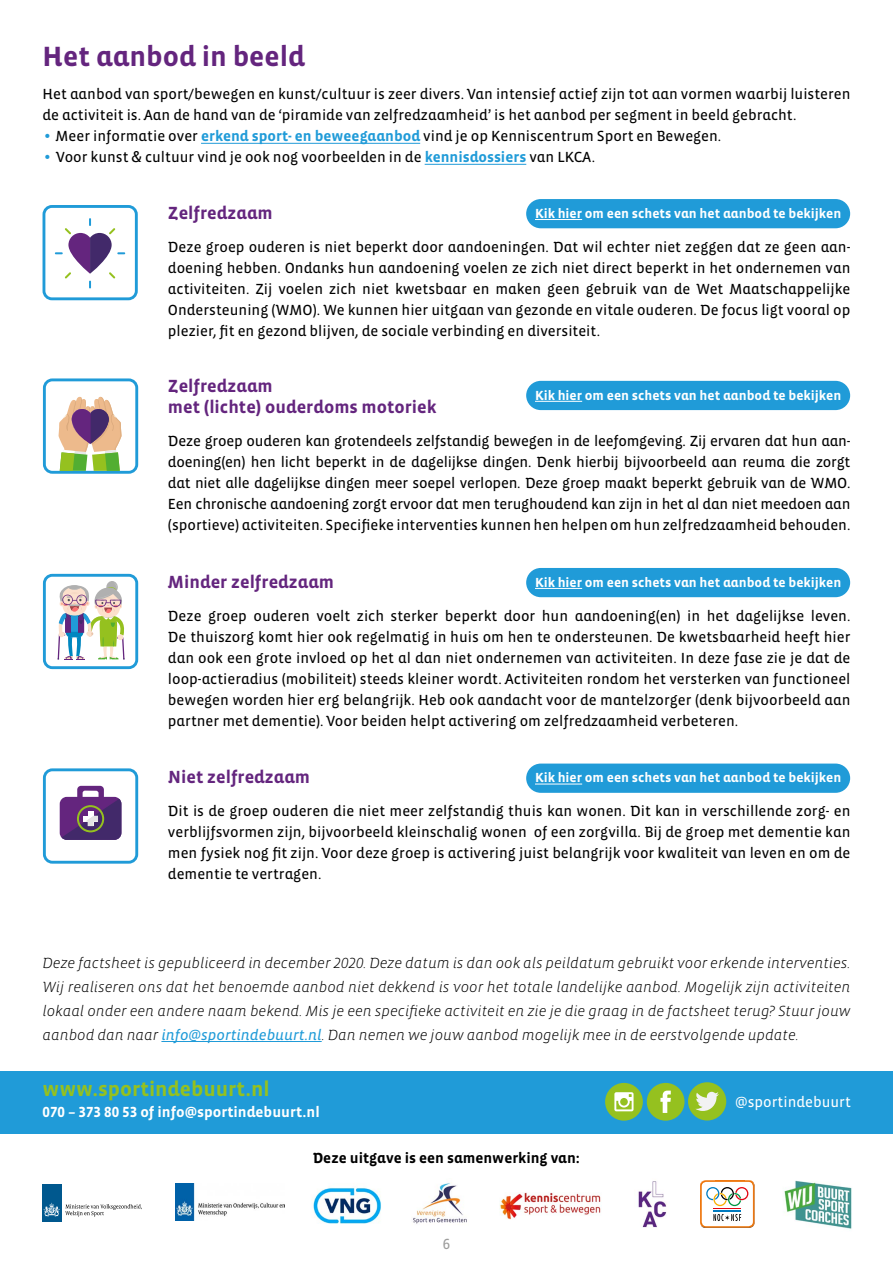
<style>
.page{position:relative;width:893px;height:1263px;background:#fff}
.page>*{position:absolute;margin:0;border:0;box-sizing:border-box;transform-origin:0 0}
.t1{font:700 28.5px "Vista Sans Alt";color:#64257e}
.t2{font:700 21px "Vista Sans Alt";color:#95c11f}
.t3{font:700 18px/21px "Vista Sans Alt";color:#64257e}
.t4{font:15px/21px "Vista Sans Alt Reg";color:#000;text-align:justify}
.t5{font:15px/24px "Vista Sans Alt Light Ita";color:#000;text-align:justify}
.t6{font:700 15px "Vista Sans Alt";color:#fff}
.t7{font:700 15px "Vista Sans Alt";color:#000}
.t8{font:15px "Vista Sans Alt Reg";color:#fff}
.t9{font:15px "Vista Sans Alt Reg";color:#9d9d9c}
.t10{font:700 13.5px "Vista Sans Alt";color:#fff}
.s1{font-family:"Quay Sans EF";color:#209bd8}
.s2{font-family:"Vista Sans Alt";font-weight:700;color:#209bd8}
.s3{font-family:"Lucida Sans"}
.s4{font-family:"Vista Sans Alt Reg Ita";color:#209bd8}
</style>
<div class="page">
<hr style="left:201px;top:143px;width:219px;height:1px;background:#209bd8">
<hr style="left:425px;top:164px;width:101px;height:1px;background:#209bd8">
<hr style="left:161px;top:1041px;width:161px;height:1px;background:#209bd8">
<div style="left:0;top:1070px;width:893px;height:63px;background:#209bd8"></div>
<div style="left:42px;top:1184px;width:19px;height:38px;background:#00588e"></div>
<svg style="left:43px;top:1203px;width:99px;height:14px"></svg>
<img style="left:638px;top:1181px;width:29px;height:47px">
<img style="left:313px;top:1187px;width:68px;height:37px">
<img style="left:784px;top:1180px;width:68px;height:49px">
<img style="left:175px;top:1183px;width:109px;height:37px">
<img style="left:500px;top:1192px;width:101px;height:27px">
<img style="left:413px;top:1182px;width:54px;height:42px">
<div style="left:688px;top:1082px;width:38px;height:38px;background:#95c11f;border-radius:50%"></div>
<svg style="left:695px;top:1092px;width:24px;height:19px"></svg>
<div style="left:526px;top:568px;width:324px;height:29px;background:#209bd8;border-radius:15px"></div>
<hr style="left:535px;top:588px;width:47px;height:1px;background:#fff">
<div style="left:526px;top:763px;width:324px;height:30px;background:#209bd8;border-radius:15px"></div>
<hr style="left:535px;top:784px;width:47px;height:1px;background:#fff">
<div style="left:526px;top:199px;width:324px;height:29px;background:#209bd8;border-radius:15px"></div>
<hr style="left:535px;top:219px;width:47px;height:1px;background:#fff">
<div style="left:526px;top:381px;width:324px;height:29px;background:#209bd8;border-radius:15px"></div>
<hr style="left:535px;top:401px;width:47px;height:1px;background:#fff">
<div style="left:605px;top:1083px;width:38px;height:38px;background:#95c11f;border-radius:50%"></div>
<svg style="left:614px;top:1092px;width:19px;height:19px"></svg>
<div style="left:647px;top:1083px;width:37px;height:38px;background:#95c11f;border-radius:50%"></div>
<svg style="left:660px;top:1090px;width:11px;height:23px"></svg>
<div style="left:43px;top:768px;width:95px;height:96px;border:3px solid #209bd8;border-radius:8px"></div>
<svg style="left:60px;top:786px;width:61px;height:54px"></svg>
<div style="left:43px;top:574px;width:95px;height:95px;border:3px solid #209bd8;border-radius:8px"></div>
<svg style="left:57px;top:582px;width:68px;height:78px"></svg>
<div style="left:43px;top:205px;width:95px;height:95px;border:3px solid #209bd8;border-radius:8px"></div>
<svg style="left:55px;top:218px;width:70px;height:70px"></svg>
<div style="left:43px;top:378px;width:95px;height:96px;border:3px solid #209bd8;border-radius:8px"></div>
<svg style="left:59px;top:397px;width:63px;height:74px"></svg>
<svg style="left:700px;top:1180px;width:55px;height:48px"></svg>
<h1 class="t1" style="left:43px;top:42px;width:264px">Het aanbod in beeld</h1>
<p class="t4" style="left:43px;top:84px;width:809px">Het aanbod van sport/bewegen en kunst/cultuur is zeer divers. Van intensief actief zijn tot aan vormen waarbij luisteren de activiteit is. Aan de hand van de ‘piramide van zelfredzaamheid’ is het aanbod per segment in beeld gebracht.</p>
<p class="t4" style="left:43px;top:126px;width:680px"><span class="s1">•</span> Meer informatie over <span class="s2">erkend sport- en beweegaanbod</span> vind je op Kenniscentrum Sport en Bewegen.</p>
<p class="t4" style="left:43px;top:147px;width:554px"><span class="s1">•</span> Voor kunst <span class="s3">&amp;</span> cultuur vind je ook nog voorbeelden in de <span class="s2">kennisdossiers</span> van LKCA.</p>
<p class="t3" style="left:168px;top:203px;width:106px">Zelfredzaam</p>
<p class="t4" style="left:168px;top:237px;width:684px">Deze groep ouderen is niet beperkt door aandoeningen. Dat wil echter niet zeggen dat ze geen aan&shy;doening hebben. Ondanks hun aandoening voelen ze zich niet direct beperkt in het ondernemen van activiteiten. Zij voelen zich niet kwetsbaar en maken geen gebruik van de Wet Maatschappelijke Ondersteuning (WMO). We kunnen hier uitgaan van gezonde en vitale ouderen. De focus ligt vooral op plezier, fit en gezond blijven, de sociale verbinding en diversiteit.</p>
<p class="t10" style="left:535px;top:206px;width:308px">Kik hier om een schets van het aanbod te bekijken</p>
<p class="t3" style="left:168px;top:376px;width:270px">Zelfredzaam<br>met (lichte) ouderdoms motoriek</p>
<p class="t4" style="left:168px;top:431px;width:684px">Deze groep ouderen kan grotendeels zelfstandig bewegen in de leefomgeving. Zij ervaren dat hun aan&shy;doening(en) hen licht beperkt in de dagelijkse dingen. Denk hierbij bijvoorbeeld aan reuma die zorgt dat niet alle dagelijkse dingen meer soepel verlopen. Deze groep maakt beperkt gebruik van de WMO.<br>Een chronische aandoening zorgt ervoor dat men terughoudend kan zijn in het al dan niet meedoen aan (sportieve) activiteiten. Specifieke interventies kunnen hen helpen om hun zelfredzaamheid behouden.</p>
<p class="t10" style="left:535px;top:388px;width:308px">Kik hier om een schets van het aanbod te bekijken</p>
<p class="t3" style="left:168px;top:572px;width:168px">Minder zelfredzaam</p>
<p class="t4" style="left:168px;top:606px;width:684px">Deze groep ouderen voelt zich sterker beperkt door hun aandoening(en) in het dagelijkse leven.<br>De thuiszorg komt hier ook regelmatig in huis om hen te ondersteunen. De kwetsbaarheid heeft hier dan ook een grote invloed op het al dan niet ondernemen van activiteiten. In deze fase zie je dat de loop-actieradius (mobiliteit) steeds kleiner wordt. Activiteiten rondom het versterken van functioneel bewegen worden hier erg belangrijk. Heb ook aandacht voor de mantelzorger (denk bijvoorbeeld aan partner met dementie). Voor beiden helpt activering om zelfredzaamheid verbeteren.</p>
<p class="t3" style="left:168px;top:766px;width:144px">Niet zelfredzaam</p>
<p class="t4" style="left:168px;top:800px;width:684px">Dit is de groep ouderen die niet meer zelfstandig thuis kan wonen. Dit kan in verschillende zorg- en verblijfsvormen zijn, bijvoorbeeld kleinschalig wonen of een zorgvilla. Bij de groep met dementie kan men fysiek nog fit zijn. Voor deze groep is activering juist belangrijk voor kwaliteit van leven en om de dementie te vertragen.</p>
<p class="t10" style="left:535px;top:575px;width:308px">Kik hier om een schets van het aanbod te bekijken</p>
<p class="t10" style="left:535px;top:771px;width:308px">Kik hier om een schets van het aanbod te bekijken</p>
<p class="t5" style="left:43px;top:951px;width:809px">Deze factsheet is gepubliceerd in december 2020. Deze datum is dan ook als peildatum gebruikt voor erkende interventies.<br>Wij realiseren ons dat het benoemde aanbod niet dekkend is voor het totale landelijke aanbod. Mogelijk zijn activiteiten lokaal onder een andere naam bekend. Mis je een specifieke activiteit en zie je die graag in de factsheet terug? Stuur jouw aanbod dan naar <span class="s4">info@sportindebuurt.nl</span>. Dan nemen we jouw aanbod mogelijk mee in de eerstvolgende update.</p>
<h2 class="t2" style="left:43px;top:1078px;width:229px">www.sportindebuurt.nl</h2>
<p class="t6" style="left:43px;top:1104px;width:279px">070 – 373 80 53 of info@sportindebuurt.nl</p>
<p class="t8" style="left:735px;top:1094px;width:117px">@sportindebuurt</p>
<p class="t7" style="left:313px;top:1150px;width:269px">Deze uitgave is een samenwerking van:</p>
<p class="t9" style="left:443px;top:1236px;width:9px">6</p>
</div>
